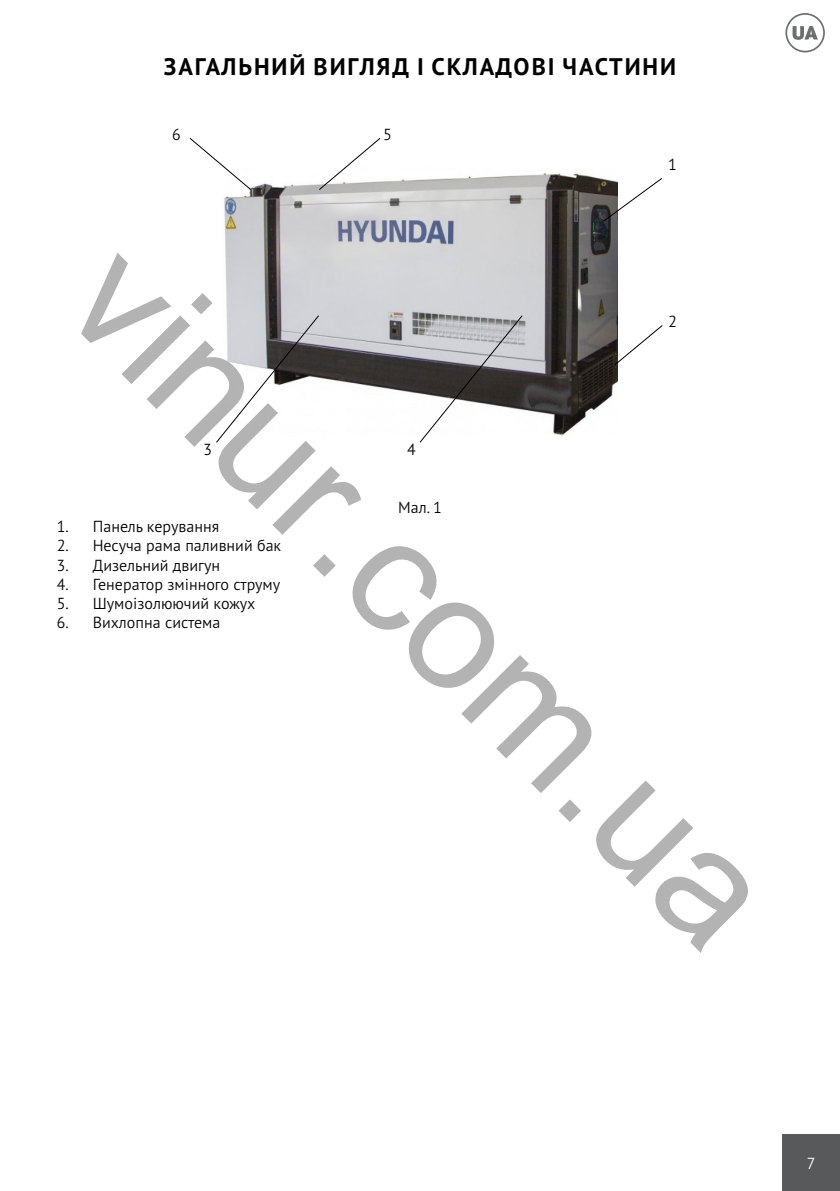
<style>
.page{position:relative;width:840px;height:1191px;background:#fff}
.page>*{position:absolute;margin:0;border:0;box-sizing:border-box;transform-origin:0 0}
.t1{font:160px "Arial";color:rgb(0 0 0/.3)}
.t2{font:700 24px "PT Sans Pro";letter-spacing:.08em;color:#000}
.t3{font:300 16px "PT Sans Pro";color:#000}
.t4{font:300 16px "PT Sans Pro";color:#fff}
</style>
<div class="page">
<svg style="left:785px;top:13px;width:39px;height:39px"></svg>
<div style="left:781px;top:1134px;width:58px;height:57px;background:#58595b"></div>
<img style="left:222px;top:173px;width:395px;height:263px">
<svg style="left:318px;top:138px;width:63px;height:53px"></svg>
<svg style="left:189px;top:138px;width:63px;height:53px"></svg>
<svg style="left:601px;top:177px;width:61px;height:46px"></svg>
<svg style="left:613px;top:324px;width:50px;height:42px"></svg>
<svg style="left:418px;top:314px;width:105px;height:129px"></svg>
<svg style="left:216px;top:314px;width:104px;height:129px"></svg>
<h2 class="t2" style="left:164px;top:51px;width:513px">ЗАГАЛЬНИЙ ВИГЛЯД І СКЛАДОВІ ЧАСТИНИ</h2>
<p class="t3" style="left:172px;top:124px;width:10px">6</p>
<p class="t3" style="left:383px;top:124px;width:10px">5</p>
<p class="t3" style="left:668px;top:154px;width:10px">1</p>
<h1 class="t1" style="left:175px;top:192px;width:917px;rotate:45deg">vinur.com.ua</h1>
<p class="t3" style="left:668px;top:311px;width:10px">2</p>
<p class="t3" style="left:407px;top:439px;width:10px">4</p>
<p class="t3" style="left:203px;top:439px;width:10px">3</p>
<p class="t3" style="left:398px;top:497px;width:45px">Мал. 1</p>
<p class="t3" style="left:57px;top:516px;width:164px">1. Панель керування</p>
<p class="t3" style="left:57px;top:535px;width:226px">2. Несуча рама паливний бак</p>
<p class="t3" style="left:57px;top:554px;width:165px">3. Дизельний двигун</p>
<p class="t3" style="left:57px;top:573px;width:225px">4. Генератор змінного струму</p>
<p class="t3" style="left:57px;top:593px;width:200px">5. Шумоізолюючий кожух</p>
<p class="t3" style="left:57px;top:612px;width:165px">6. Вихлопна система</p>
<p class="t4" style="left:806px;top:1152px;width:10px">7</p>
</div>
